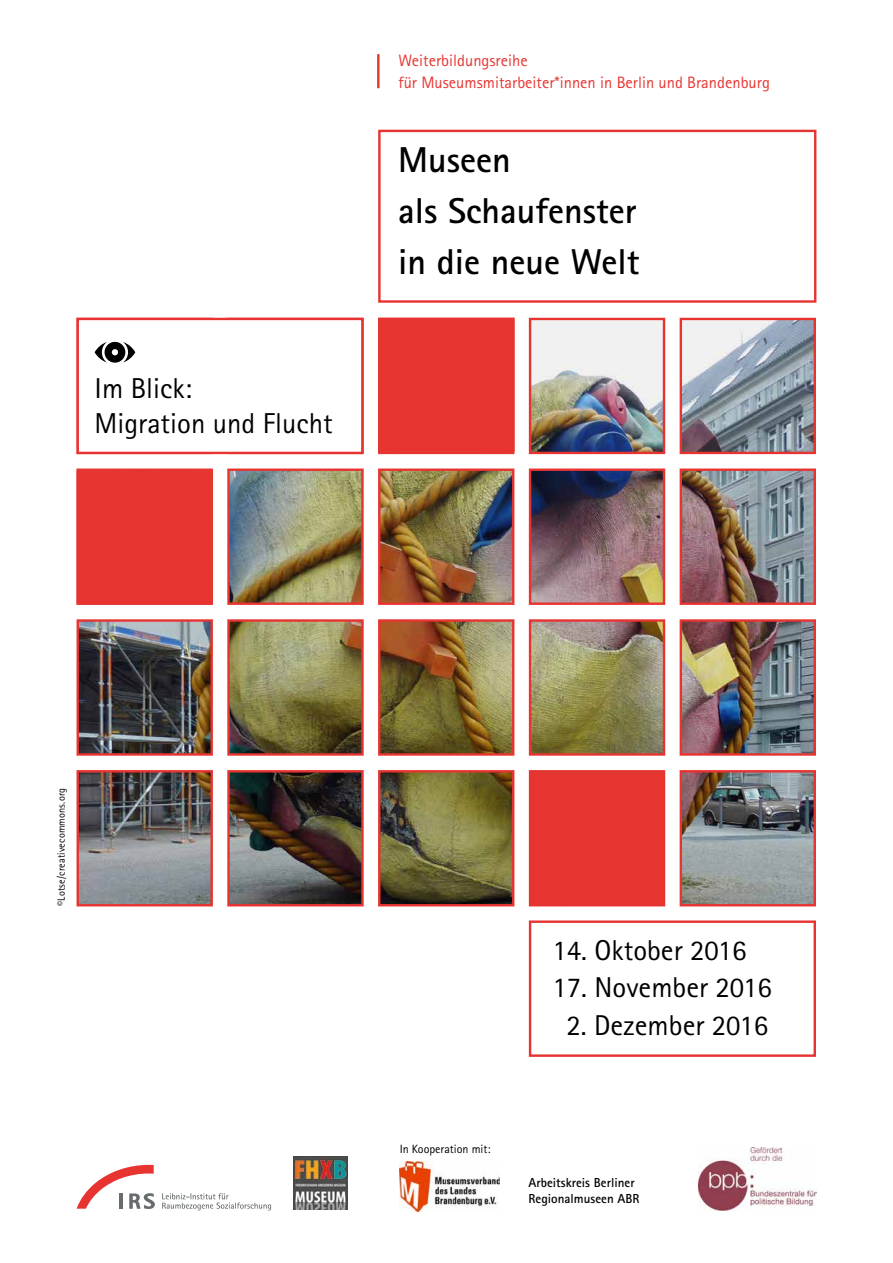
<style>
.page{position:relative;width:893px;height:1263px;background:#fff}
.page>*{position:absolute;margin:0;border:0;box-sizing:border-box;transform-origin:0 0}
.t1{font:700 36px/51px "Rotis Sans Serif Std";color:#000}
.t2{font:28.8px/34.5px "Rotis Sans Serif Std";color:#000}
.t3{font:28.65px "Rotis Sans Serif Std";color:#000}
.t4{font:16.5px/22.5px "Rotis Sans Serif Std";color:#e73431}
.t5{font:700 13.05px/16.4px "Rotis Sans Serif Std";color:#000}
.t6{font:12px "Rotis Sans Serif Std";color:#000}
.t7{font:10.5px "Rotis Sans Serif Std";letter-spacing:.015em;color:#000}
.s1{color:#fff}
</style>
<div class="page">
<img style="left:699px;top:1148px;width:117px;height:62px">
<hr style="left:377px;top:54px;width:3px;height:34px;background:#e73431">
<svg style="left:162px;top:1193px;width:109px;height:17px"></svg>
<svg style="left:77px;top:1165px;width:78px;height:44px"></svg>
<img style="left:294px;top:1156px;width:53px;height:54px">
<img style="left:400px;top:1162px;width:99px;height:49px">
<div style="left:378px;top:130px;width:438px;height:173px;border:2px solid #e73431"></div>
<img style="left:76px;top:317px;width:740px;height:590px">
<div style="left:77px;top:470px;width:136px;height:134px;background:#e73431"></div>
<div style="left:378px;top:318px;width:136px;height:134px;background:#e73431"></div>
<div style="left:530px;top:772px;width:134px;height:132px;background:#e73431"></div>
<div style="left:77px;top:318px;width:287px;height:136px;background:#fff;border:2px solid #e73431"></div>
<svg style="left:95px;top:342px;width:40px;height:21px"></svg>
<div style="left:529px;top:920px;width:287px;height:137px;background:#fff;border:2px solid #e73431"></div>
<h2 class="t2" style="left:95px;top:371px;width:240px">Im Blick:<br>Migration und Flucht</h2>
<p class="t4" style="left:398px;top:49px;width:373px">Weiterbildungsreihe<br>für Museumsmitarbeiter*innen in Berlin und Brandenburg</p>
<h1 class="t1" style="left:398px;top:134px;width:243px">Museen<br>als Schaufenster in die neue Welt</h1>
<p class="t7" style="left:55px;top:906px;width:120px;rotate:-90deg">©Lotse/creativecommons.org</p>
<h3 class="t3" style="left:553px;top:933px;width:195px">14. Oktober 2016</h3>
<h3 class="t3" style="left:553px;top:971px;width:221px">17. November 2016</h3>
<h3 class="t3" style="left:553px;top:1008px;width:217px"><span class="s1">0</span>2. Dezember 2016</h3>
<p class="t6" style="left:400px;top:1141px;width:92px">In Kooperation mit:</p>
<p class="t5" style="left:529px;top:1174px;width:113px">Arbeitskreis Berliner<br>Regionalmuseen ABR</p>
</div>
